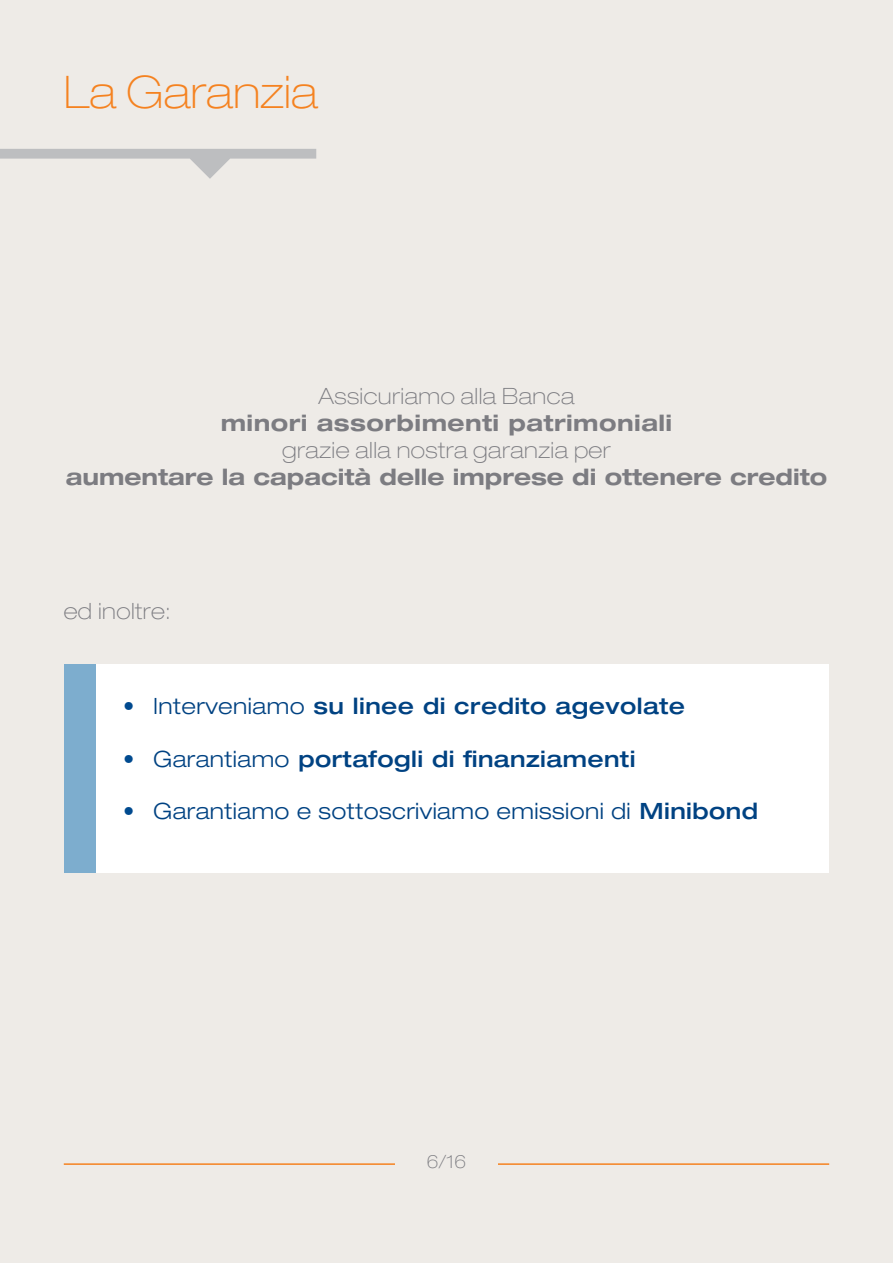
<style>
.page{position:relative;width:893px;height:1263px;background:#eeebe7}
.page>*{position:absolute;margin:0;border:0;box-sizing:border-box;transform-origin:0 0}
.t1{font:100 expanded 45px "Helvetica Neue LT Std";color:#f58220}
.t2{font:500 expanded 22.5px "Helvetica Neue LT Std";letter-spacing:.02em;color:#004282}
.t3{font:100 expanded 22.5px "Helvetica Neue LT Std";letter-spacing:.02em;color:#7c7c81}
.t4{font:700 expanded 22.5px "Helvetica Neue LT Std";color:#7c7c81}
.t5{font:300 expanded 22.5px "Helvetica Neue LT Std";letter-spacing:.02em;color:#004282}
.t6{font:700 expanded 22.5px "Helvetica Neue LT Std";letter-spacing:.02em;color:#7c7c81}
.t7{font:100 expanded 18px "Helvetica Neue LT Std";color:#7c7c81}
.s1{color:#004a8f}
.s2{font-weight:300}
.s3{font-weight:500;color:#004a8f}
.s4{font-weight:500}
</style>
<div class="page">
<svg style="left:0;top:149px;width:316px;height:30px"></svg>
<hr style="left:64px;top:1163px;width:765px;height:2px;background:#f58220">
<div style="left:395px;top:1137px;width:102px;height:62px;background:#eeebe7"></div>
<div style="left:64px;top:664px;width:32px;height:209px;background:#7dadce"></div>
<div style="left:96px;top:664px;width:733px;height:209px;background:#fff"></div>
<h1 class="t1" style="left:64px;top:65px;width:256px">La Garanzia</h1>
<p class="t3" style="left:319px;top:382px;width:257px">Assicuriamo alla Banca</p>
<p class="t6" style="left:221px;top:409px;width:453px">minori assorbimenti patrimoniali</p>
<p class="t3" style="left:282px;top:436px;width:330px">grazie alla nostra garanzia per</p>
<p class="t4" style="left:66px;top:463px;width:763px">aumentare la capacità delle imprese di ottenere credito</p>
<p class="t3" style="left:64px;top:597px;width:108px">ed inoltre:</p>
<p class="t2" style="left:123px;top:692px;width:563px"><span class="s1">•</span> <span class="s2">Interveniamo</span> su linee di credito agevolate</p>
<p class="t2" style="left:123px;top:745px;width:514px"><span class="s1">•</span> <span class="s2">Garantiamo</span> portafogli di finanziamenti</p>
<p class="t5" style="left:123px;top:798px;width:636px"><span class="s3">•</span> Garantiamo e sottoscriviamo emissioni di <span class="s4">Minibond</span></p>
<p class="t7" style="left:427px;top:1151px;width:41px">6/16</p>
</div>
